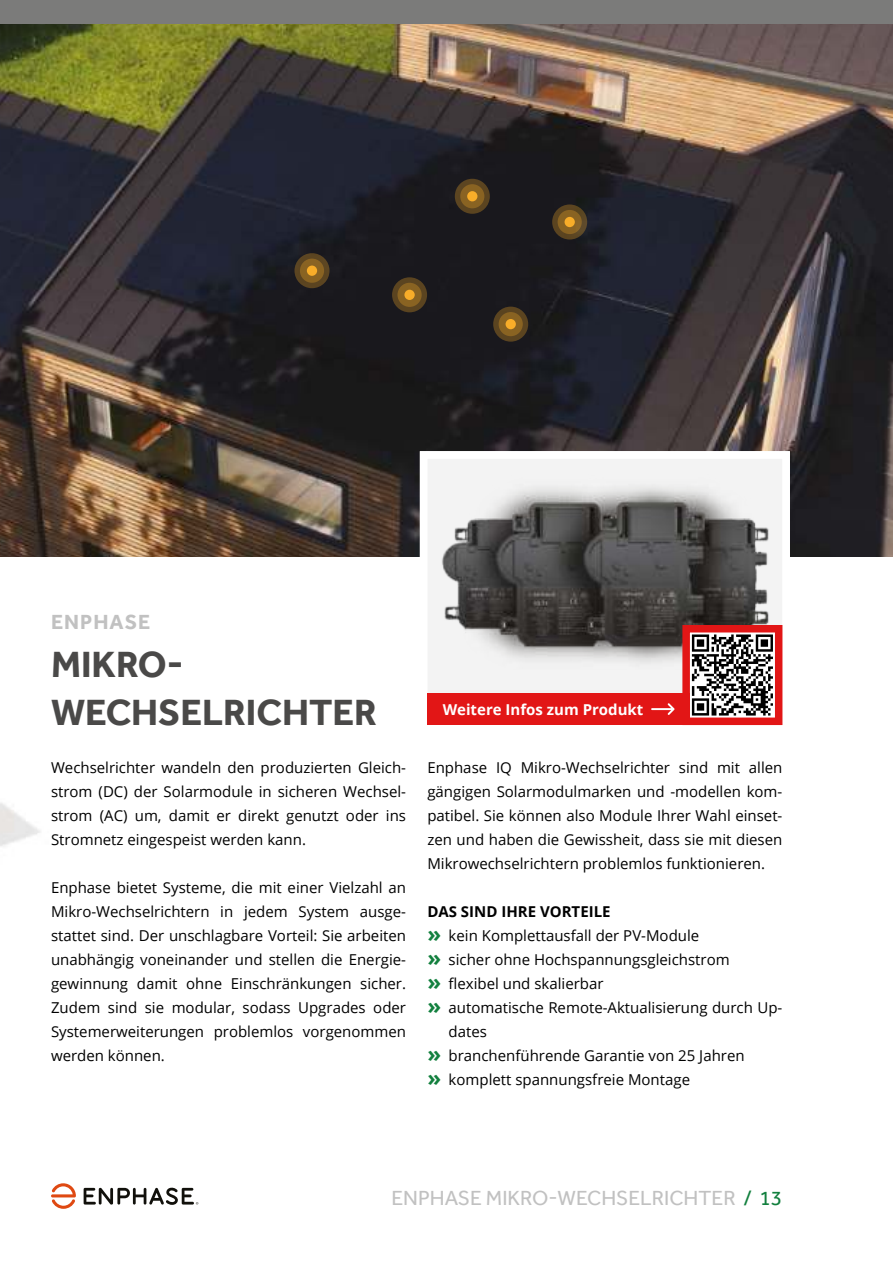
<style>
.page{position:relative;width:893px;height:1263px;background:#fff}
.page>*{position:absolute;margin:0;border:0;box-sizing:border-box;transform-origin:0 0}
.t1{font:700 37.5px/48px "Effra";color:#4a4948}
.t2{font:21px "Effra";color:#c1c1c1}
.t3{font:700 21px "Effra";letter-spacing:.05em;color:#c1c1c1}
.t4{font:15px/24px "Open Sans";color:#000;text-align:justify}
.t5{font:700 15px "Open Sans";color:#fff}
.t6{font:700 15px "Open Sans";color:#000}
.s1{font-weight:700;font-size:22.5px;color:#12803e}
.s2{color:#12803e}
</style>
<div class="page">
<img style="left:0;top:23px;width:893px;height:534px">
<svg style="left:493px;top:307px;width:35px;height:35px"></svg>
<svg style="left:392px;top:277px;width:35px;height:35px"></svg>
<svg style="left:552px;top:204px;width:35px;height:35px"></svg>
<svg style="left:455px;top:179px;width:35px;height:35px"></svg>
<svg style="left:294px;top:253px;width:35px;height:35px"></svg>
<svg style="left:51px;top:1183px;width:25px;height:26px"></svg>
<svg style="left:84px;top:1187px;width:114px;height:18px"></svg>
<svg style="left:416px;top:447px;width:378px;height:246px"></svg>
<div style="left:427px;top:693px;width:263px;height:32px;background:#e21616"></div>
<svg style="left:651px;top:621px;width:135px;height:105px"></svg>
<div style="left:0;top:0;width:893px;height:23px;background:#7b7b7a"></div>
<h2 class="t3" style="left:51px;top:609px;width:101px">ENPHASE</h2>
<h1 class="t1" style="left:51px;top:640px;width:327px">MIKRO-<br>WECHSELRICHTER</h1>
<p class="t4" style="left:51px;top:757px;width:357px">Wechselrichter wandeln den produzierten Gleich&shy;strom (DC) der Solarmodule in sicheren Wechsel&shy;strom (AC) um, damit er direkt genutzt oder ins Stromnetz eingespeist werden kann.</p>
<p class="t4" style="left:51px;top:877px;width:357px">Enphase bietet Systeme, die mit einer Vielzahl an Mikro-Wechselrichtern in jedem System ausge&shy;stattet sind. Der unschlagbare Vorteil: Sie arbeiten unabhängig voneinander und stellen die Energie&shy;gewinnung damit ohne Einschränkungen sicher.<br>Zudem sind sie modular, sodass Upgrades oder Systemerweiterungen problemlos vorgenommen werden können.</p>
<p class="t5" style="left:443px;top:703px;width:202px">Weitere Infos zum Produkt</p>
<p class="t4" style="left:427px;top:757px;width:357px">Enphase IQ Mikro-Wechselrichter sind mit allen gängigen Solarmodulmarken und -modellen kom&shy;patibel. Sie können also Module Ihrer Wahl einset&shy;zen und haben die Gewissheit, dass sie mit diesen Mikrowechselrichtern problemlos funktionieren.</p>
<p class="t6" style="left:427px;top:905px;width:185px">DAS SIND IHRE VORTEILE</p>
<p class="t4" style="left:427px;top:925px;width:273px"><span class="s1">»</span> kein Komplettausfall der PV-Module</p>
<p class="t4" style="left:427px;top:949px;width:304px"><span class="s1">»</span> sicher ohne Hochspannungsgleichstrom</p>
<p class="t4" style="left:427px;top:971px;width:178px"><span class="s1">»</span> flexibel und skalierbar</p>
<p class="t4" style="left:427px;top:997px;width:357px"><span class="s1">»</span> automatische Remote-Aktualisierung durch Up-</p>
<p class="t4" style="left:449px;top:1021px;width:40px">dates</p>
<p class="t4" style="left:427px;top:1045px;width:319px"><span class="s1">»</span> branchenführende Garantie von 25 Jahren</p>
<p class="t4" style="left:427px;top:1069px;width:264px"><span class="s1">»</span> komplett spannungsfreie Montage</p>
<h2 class="t2" style="left:391px;top:1185px;width:393px">ENPHASE MIKRO-WECHSELRICHTER <span class="s2">/ 13</span></h2>
</div>
